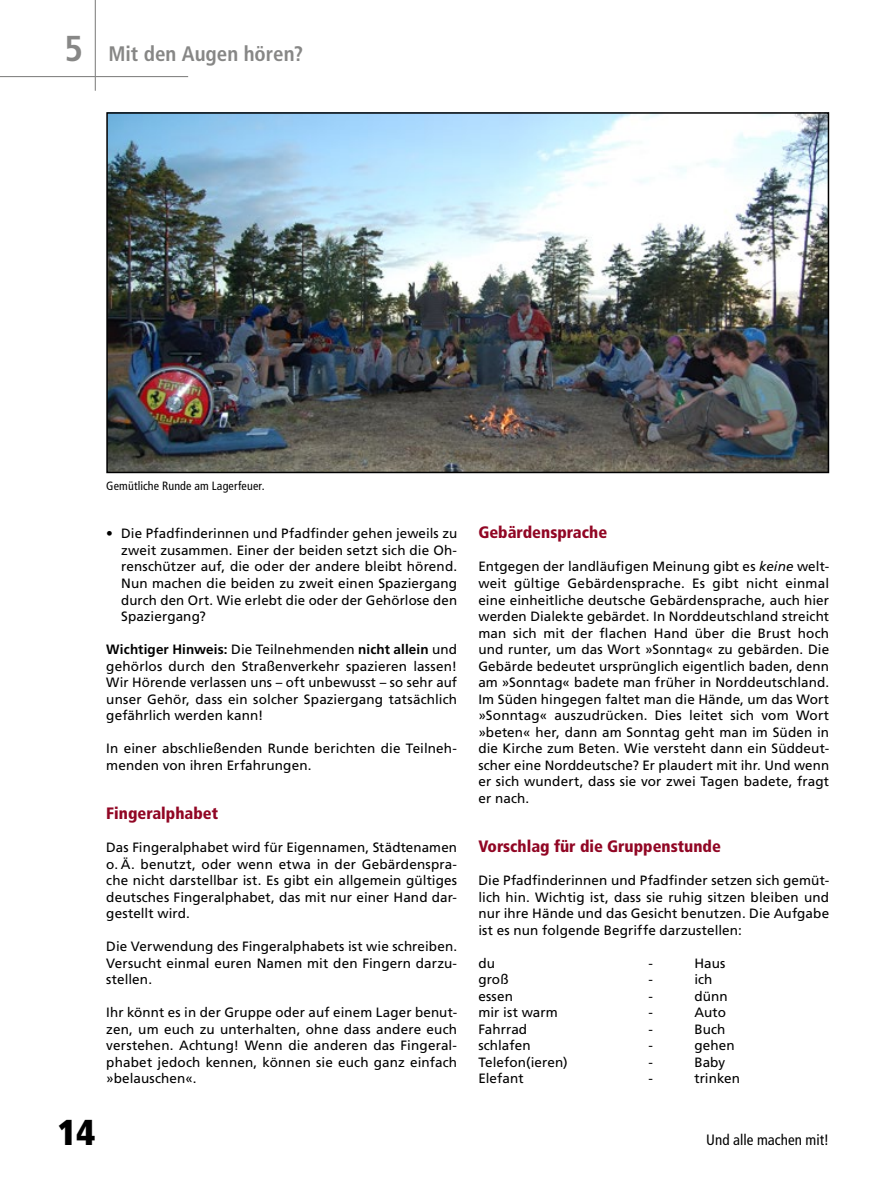
<style>
.page{position:relative;width:893px;height:1191px;background:#fff}
.page>*{position:absolute;margin:0;border:0;box-sizing:border-box;transform-origin:0 0}
.t1{font:900 condensed 36px "Frutiger LT Std";color:#000}
.t2{font:700 condensed 21px "Frutiger LT Std";color:#878786}
.t3{font:900 condensed 16.5px "Frutiger LT Std";color:#910624}
.t4{font:condensed 15px "Frutiger LT Std";color:#000}
.t5{font:13.5px/16.5px "Frutiger LT Std";letter-spacing:.01em;color:#000;text-align:justify}
.t6{font:condensed 12px "Frutiger LT Std";letter-spacing:.01em;color:#000}
.s1{font-size:36px}
.s2{font-weight:700}
.s3{font-style:italic}
</style>
<div class="page">
<hr style="left:0;top:76px;width:188px;height:1px;background:#878786">
<hr style="left:95px;top:0;width:1px;height:91px;background:#878786">
<img style="left:109px;top:115px;width:717px;height:355px">
<div style="left:106px;top:112px;width:723px;height:361px;border:2px solid #000"></div>
<h2 class="t2" style="left:65px;top:41px;width:240px"><span class="s1">5</span> Mit den Augen hören?</h2>
<p class="t6" style="left:106px;top:478px;width:160px">Gemütliche Runde am Lagerfeuer.</p>
<p class="t5" style="left:121px;top:525px;width:337px;text-indent:-15px">• Die Pfadfinderinnen und Pfadfinder gehen jeweils zu zweit zusammen. Einer der beiden setzt sich die Oh&shy;renschützer auf, die oder der andere bleibt hörend.<br>Nun machen die beiden zu zweit einen Spaziergang durch den Ort. Wie erlebt die oder der Gehörlose den Spaziergang?</p>
<p class="t5" style="left:106px;top:641px;width:352px"><span class="s2">Wichtiger Hinweis:</span> Die Teilnehmenden <span class="s2">nicht allein</span> und gehörlos durch den Straßenverkehr spazieren lassen!<br>Wir Hörende verlassen uns – oft unbewusst – so sehr auf unser Gehör, dass ein solcher Spaziergang tatsächlich gefährlich werden kann!</p>
<p class="t5" style="left:106px;top:740px;width:352px">In einer abschließenden Runde berichten die Teilneh&shy;menden von ihren Erfahrungen.</p>
<p class="t3" style="left:106px;top:803px;width:113px">Fingeralphabet</p>
<p class="t5" style="left:106px;top:839px;width:352px">Das Fingeralphabet wird für Eigennamen, Städtenamen o. Ä. benutzt, oder wenn etwa in der Gebärdenspra&shy;che nicht darstellbar ist. Es gibt ein allgemein gültiges deutsches Fingeralphabet, das mit nur einer Hand dar&shy;gestellt wird.</p>
<p class="t5" style="left:106px;top:938px;width:352px">Die Verwendung des Fingeralphabets ist wie schreiben.<br>Versucht einmal euren Namen mit den Fingern darzu&shy;stellen.</p>
<p class="t5" style="left:106px;top:1004px;width:352px">Ihr könnt es in der Gruppe oder auf einem Lager benut&shy;zen, um euch zu unterhalten, ohne dass andere euch verstehen. Achtung! Wenn die anderen das Fingeral&shy;phabet jedoch kennen, können sie euch ganz einfach »belauschen«.</p>
<h1 class="t1" style="left:58px;top:1110px;width:39px">14</h1>
<p class="t3" style="left:478px;top:523px;width:130px">Gebärdensprache</p>
<p class="t5" style="left:478px;top:558px;width:352px">Entgegen der landläufigen Meinung gibt es <span class="s3">keine</span> welt&shy;weit gültige Gebärdensprache. Es gibt nicht einmal eine einheitliche deutsche Gebärdensprache, auch hier werden Dialekte gebärdet. In Norddeutschland streicht man sich mit der flachen Hand über die Brust hoch und runter, um das Wort »Sonntag« zu gebärden. Die Gebärde bedeutet ursprünglich eigentlich baden, denn am »Sonntag« badete man früher in Norddeutschland.<br>Im Süden hingegen faltet man die Hände, um das Wort »Sonntag« auszudrücken. Dies leitet sich vom Wort »beten« her, dann am Sonntag geht man im Süden in die Kirche zum Beten. Wie versteht dann ein Süddeut&shy;scher eine Norddeutsche? Er plaudert mit ihr. Und wenn er sich wundert, dass sie vor zwei Tagen badete, fragt er nach.</p>
<p class="t3" style="left:478px;top:836px;width:244px">Vorschlag für die Gruppenstunde</p>
<p class="t5" style="left:478px;top:872px;width:352px">Die Pfadfinderinnen und Pfadfinder setzen sich gemüt&shy;lich hin. Wichtig ist, dass sie ruhig sitzen bleiben und nur ihre Hände und das Gesicht benutzen. Die Aufgabe ist es nun folgende Begriffe darzustellen:</p>
<p class="t5" style="left:478px;top:954px;width:18px">du</p>
<p class="t5" style="left:648px;top:954px;width:6px">-</p>
<p class="t5" style="left:694px;top:954px;width:33px">Haus</p>
<p class="t5" style="left:478px;top:971px;width:32px">groß</p>
<p class="t5" style="left:648px;top:971px;width:6px">-</p>
<p class="t5" style="left:694px;top:971px;width:20px">ich</p>
<p class="t5" style="left:478px;top:987px;width:36px">essen</p>
<p class="t5" style="left:648px;top:987px;width:6px">-</p>
<p class="t5" style="left:694px;top:987px;width:35px">dünn</p>
<p class="t5" style="left:478px;top:1004px;width:81px">mir ist warm</p>
<p class="t5" style="left:648px;top:1004px;width:6px">-</p>
<p class="t5" style="left:694px;top:1004px;width:33px">Auto</p>
<p class="t5" style="left:478px;top:1020px;width:50px">Fahrrad</p>
<p class="t5" style="left:648px;top:1020px;width:6px">-</p>
<p class="t5" style="left:694px;top:1020px;width:33px">Buch</p>
<p class="t5" style="left:478px;top:1037px;width:54px">schlafen</p>
<p class="t5" style="left:648px;top:1037px;width:6px">-</p>
<p class="t5" style="left:694px;top:1037px;width:42px">gehen</p>
<p class="t5" style="left:478px;top:1053px;width:91px">Telefon(ieren)</p>
<p class="t5" style="left:648px;top:1053px;width:6px">-</p>
<p class="t5" style="left:694px;top:1053px;width:32px">Baby</p>
<p class="t5" style="left:478px;top:1070px;width:47px">Elefant</p>
<p class="t5" style="left:648px;top:1070px;width:6px">-</p>
<p class="t5" style="left:694px;top:1070px;width:47px">trinken</p>
<p class="t4" style="left:706px;top:1131px;width:124px">Und alle machen mit!</p>
</div>
